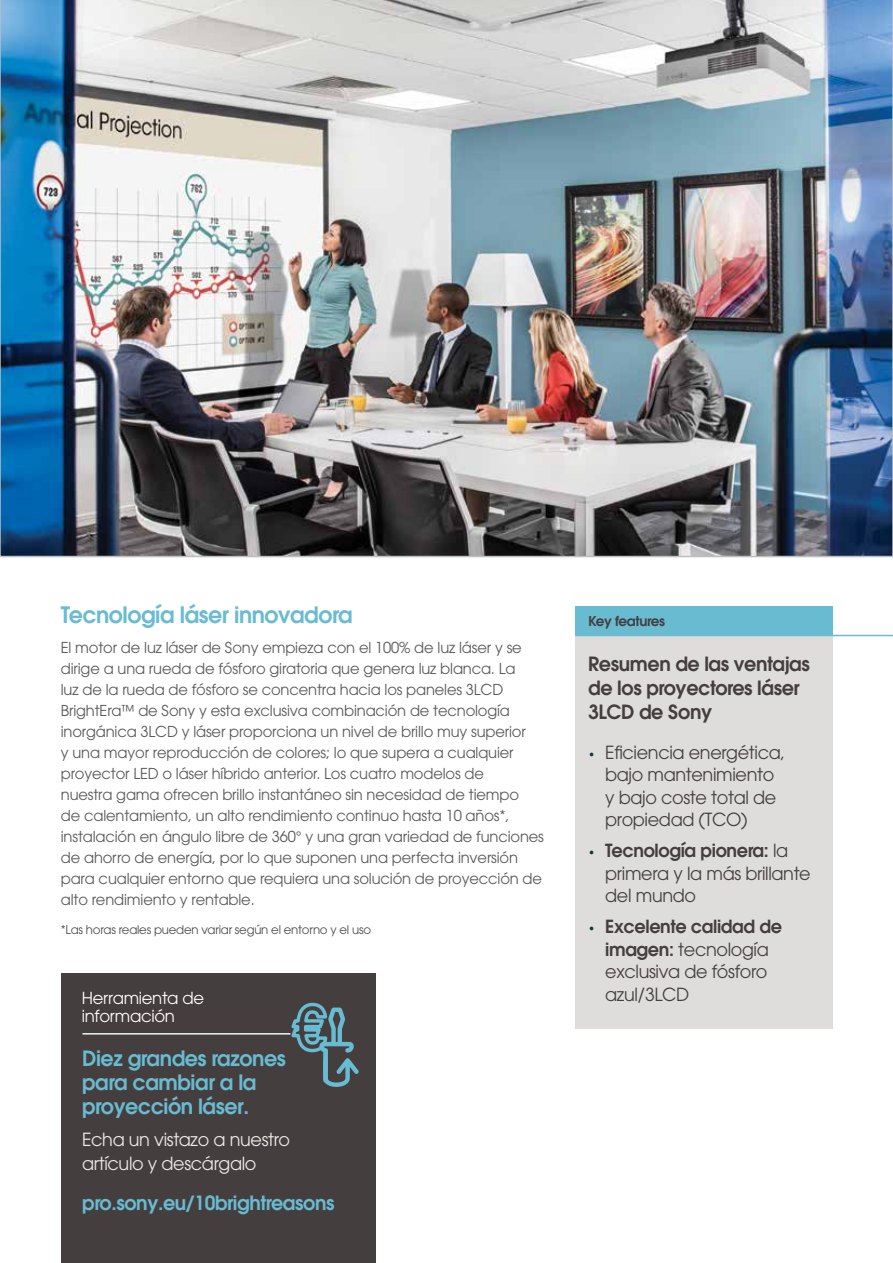
<style>
.page{position:relative;width:893px;height:1263px;background:#fff}
.page>*{position:absolute;margin:0;border:0;box-sizing:border-box;transform-origin:0 0}
.t1{font:600 22.5px "ITC Avant Garde Pro";letter-spacing:-.02em;color:#68bbd1}
.t2{font:600 21px/24px "ITC Avant Garde Pro";letter-spacing:-.02em;color:#68bbd1}
.t3{font:600 19.5px/24px "ITC Avant Garde Pro";letter-spacing:-.02em;color:#453e3f}
.t4{font:600 19.5px "ITC Avant Garde Pro";letter-spacing:-.02em;color:#68bbd1}
.t5{font:18px/22.5px "ITC Avant Garde Pro";letter-spacing:-.02em;color:#453e3f}
.t6{font:18px/24px "ITC Avant Garde Pro";letter-spacing:-.02em;color:#efe9e5}
.t7{font:16.5px/18px "ITC Avant Garde Pro";letter-spacing:-.02em;color:#fff}
.t8{font:15px/21px "ITC Avant Garde Pro";letter-spacing:-.01em;color:#58595b}
.t9{font:600 13.5px "ITC Avant Garde Pro";letter-spacing:-.02em;color:#453e3f}
.t10{font:12px "ITC Avant Garde Pro";letter-spacing:-.02em;color:#4d4b4a}
.s1{font-size:12px;color:#0e393c}
.s2{font-weight:600;font-size:12px;color:#0e393c}
.s3{font-weight:600}
</style>
<div class="page">
<img style="left:0;top:0;width:893px;height:557px">
<div style="left:61px;top:974px;width:315px;height:289px;background:#453e3f"></div>
<hr style="left:82px;top:1033px;width:208px;height:1px;background:#edf5f7">
<div style="left:575px;top:618px;width:258px;height:411px;background:#dfdcdc"></div>
<hr style="left:575px;top:635px;width:318px;height:1px;background:#68bbd1">
<div style="left:575px;top:606px;width:258px;height:30px;background:#68bbd1"></div>
<svg style="left:288px;top:1002px;width:71px;height:85px"></svg>
<h1 class="t1" style="left:61px;top:600px;width:293px">Tecnología láser innovadora</h1>
<p class="t8" style="left:61px;top:636px;width:485px">El motor de luz láser de Sony empieza con el 100% de luz láser y se dirige a una rueda de fósforo giratoria que genera luz blanca. La<br>luz de la rueda de fósforo se concentra hacia los paneles 3LCD BrightEra™ de Sony y esta exclusiva combinación de tecnología inorgánica 3LCD y láser proporciona un nivel de brillo muy superior<br>y una mayor reproducción de colores; lo que supera a cualquier proyector LED o láser híbrido anterior. Los cuatro modelos de<br>nuestra gama ofrecen brillo instantáneo sin necesidad de tiempo<br>de calentamiento, un alto rendimiento continuo hasta 10 años*, instalación en ángulo libre de 360° y una gran variedad de funciones de ahorro de energía, por lo que suponen una perfecta inversión para cualquier entorno que requiera una solución de proyección de alto rendimiento y rentable.</p>
<p class="t10" style="left:61px;top:922px;width:312px">*Las horas reales pueden variar según el entorno y el uso</p>
<p class="t7" style="left:82px;top:989px;width:124px">Herramienta de información</p>
<h2 class="t2" style="left:82px;top:1046px;width:205px">Diez grandes razones para cambiar a la proyección láser.</h2>
<p class="t6" style="left:82px;top:1127px;width:210px">Echa un vistazo a nuestro artículo y descárgalo</p>
<h3 class="t4" style="left:82px;top:1190px;width:254px">pro.sony.eu/10brightreasons</h3>
<p class="t9" style="left:588px;top:613px;width:78px">Key features</p>
<h3 class="t3" style="left:588px;top:652px;width:223px">Resumen de las ventajas de los proyectores láser<br>3LCD de Sony</h3>
<p class="t5" style="left:605px;top:740px;width:182px;text-indent:-17px"><span class="s1">•</span> Eficiencia energética, bajo mantenimiento y bajo coste total de propiedad (TCO)</p>
<p class="t5" style="left:605px;top:839px;width:207px;text-indent:-17px"><span class="s2">•</span> <span class="s3">Tecnología pionera:</span> la primera y la más brillante del mundo</p>
<p class="t5" style="left:605px;top:915px;width:178px;text-indent:-17px"><span class="s2">•</span> <span class="s3">Excelente calidad de imagen:</span> tecnología exclusiva de fósforo azul/3LCD</p>
</div>
